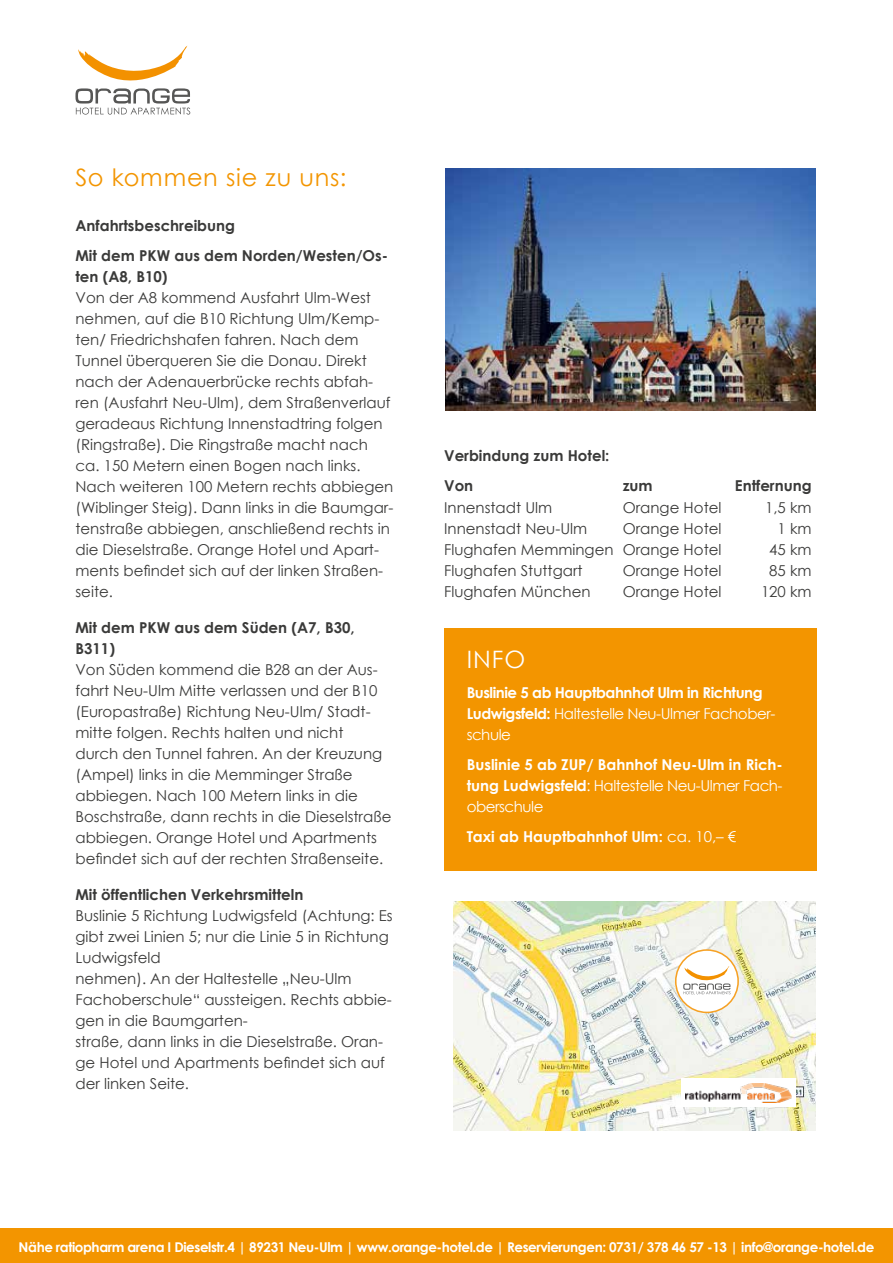
<style>
.page{position:relative;width:893px;height:1263px;background:#fff}
.page>*{position:absolute;margin:0;border:0;box-sizing:border-box;transform-origin:0 0}
.t1{font:24px "Century Gothic";letter-spacing:.035em;color:#f39500}
.t2{font:24px "Century Gothic";color:#fff}
.t3{font:15px/21px "Century Gothic";color:#3a3a39}
.t4{font:700 15px/30px "Century Gothic";color:#3a3a39}
.t5{font:700 15px/21px "Century Gothic";color:#fff;text-align:justify}
.t6{font:700 15px/21px "Century Gothic";letter-spacing:-.03em;color:#fff}
.t7{font:700 13.5px "Century Gothic";letter-spacing:-.03em;color:#fff}
.s1{font-weight:400}
</style>
<div class="page">
<img style="left:454px;top:901px;width:361px;height:229px">
<div style="left:681px;top:1079px;width:115px;height:28px;background:#fff"></div>
<img style="left:686px;top:1083px;width:105px;height:19px">
<div style="left:676px;top:950px;width:62px;height:62px;background:#fff;border-radius:50%"></div>
<div style="left:675px;top:949px;width:64px;height:64px;border:2px solid #f6a124;border-radius:50%"></div>
<svg style="left:683px;top:966px;width:47px;height:28px"></svg>
<div style="left:444px;top:629px;width:372px;height:242px;background:#f39500"></div>
<img style="left:445px;top:168px;width:370px;height:242px">
<svg style="left:75px;top:46px;width:115px;height:69px"></svg>
<div style="left:0;top:1229px;width:893px;height:34px;background:#f39500"></div>
<h1 class="t1" style="left:75px;top:161px;width:273px">So kommen sie zu uns:</h1>
<p class="t4" style="left:75px;top:210px;width:312px">Anfahrtsbeschreibung<br>Mit dem PKW aus dem Norden/Westen/Os-</p>
<p class="t4" style="left:75px;top:261px;width:94px">ten (A8, B10)</p>
<p class="t3" style="left:75px;top:287px;width:319px">Von der A8 kommend Ausfahrt Ulm-West nehmen, auf die B10 Richtung Ulm/Kemp&shy;ten/ Friedrichshafen fahren. Nach dem Tunnel überqueren Sie die Donau. Direkt nach der Adenauerbrücke rechts abfah&shy;ren (Ausfahrt Neu-Ulm), dem Straßenverlauf geradeaus Richtung Innenstadtring folgen (Ringstraße). Die Ringstraße macht nach ca. 150 Metern einen Bogen nach links.<br>Nach weiteren 100 Metern rechts abbiegen (Wiblinger Steig). Dann links in die Baumgar&shy;tenstraße abbiegen, anschließend rechts in die Dieselstraße. Orange Hotel und Apart&shy;ments befindet sich auf der linken Straßen&shy;seite.</p>
<p class="t4" style="left:75px;top:616px;width:281px;line-height:21px">Mit dem PKW aus dem Süden (A7, B30,<br>B311)</p>
<p class="t3" style="left:75px;top:659px;width:317px">Von Süden kommend die B28 an der Aus&shy;fahrt Neu-Ulm Mitte verlassen und der B10 (Europastraße) Richtung Neu-Ulm/ Stadt&shy;mitte folgen. Rechts halten und nicht<br>durch den Tunnel fahren. An der Kreuzung (Ampel) links in die Memminger Straße abbiegen. Nach 100 Metern links in die Boschstraße, dann rechts in die Dieselstraße abbiegen. Orange Hotel und Apartments befindet sich auf der rechten Straßenseite.</p>
<p class="t4" style="left:75px;top:879px;width:229px">Mit öffentlichen Verkehrsmitteln</p>
<p class="t3" style="left:75px;top:905px;width:319px">Buslinie 5 Richtung Ludwigsfeld (Achtung: Es gibt zwei Linien 5; nur die Linie 5 in Richtung Ludwigsfeld<br>nehmen). An der Haltestelle „Neu-Ulm Fachoberschule“ aussteigen. Rechts abbie&shy;gen in die Baumgarten-<br>straße, dann links in die Dieselstraße. Oran&shy;ge Hotel und Apartments befindet sich auf der linken Seite.</p>
<p class="t4" style="left:444px;top:440px;width:167px">Verbindung zum Hotel:<br>Von</p>
<p class="t4" style="left:623px;top:470px;width:31px">zum</p>
<p class="t4" style="left:735px;top:470px;width:78px">Entfernung</p>
<p class="t3" style="left:444px;top:496px;width:110px">Innenstadt Ulm</p>
<p class="t3" style="left:623px;top:496px;width:100px">Orange Hotel</p>
<p class="t3" style="left:765px;top:496px;width:48px">1,5 km</p>
<p class="t3" style="left:444px;top:517px;width:145px">Innenstadt Neu-Ulm</p>
<p class="t3" style="left:623px;top:517px;width:100px">Orange Hotel</p>
<p class="t3" style="left:778px;top:517px;width:36px">1 km</p>
<p class="t3" style="left:444px;top:538px;width:279px">Flughafen Memmingen Orange Hotel</p>
<p class="t3" style="left:769px;top:538px;width:44px">45 km</p>
<p class="t3" style="left:444px;top:559px;width:140px">Flughafen Stuttgart</p>
<p class="t3" style="left:623px;top:559px;width:100px">Orange Hotel</p>
<p class="t3" style="left:769px;top:559px;width:44px">85 km</p>
<p class="t3" style="left:444px;top:580px;width:148px">Flughafen München</p>
<p class="t3" style="left:623px;top:580px;width:100px">Orange Hotel</p>
<p class="t3" style="left:761px;top:580px;width:52px">120 km</p>
<h1 class="t2" style="left:467px;top:642px;width:60px">INFO</h1>
<p class="t6" style="left:467px;top:681px;width:310px">Buslinie 5 ab Hauptbahnhof Ulm in Richtung<br>Ludwigsfeld: <span class="s1">Haltestelle Neu-Ulmer Fachober&shy;schule</span></p>
<p class="t5" style="left:467px;top:753px;width:318px">Buslinie 5 ab ZUP/ Bahnhof Neu-Ulm in Rich&shy;tung Ludwigsfeld<span class="s1">: Haltestelle Neu-Ulmer Fach&shy;oberschule</span></p>
<p class="t5" style="left:467px;top:825px;width:271px">Taxi ab Hauptbahnhof Ulm: <span class="s1">ca. 10,– €</span></p>
<p class="t7" style="left:19px;top:1237px;width:857px">Nähe ratiopharm arena I Dieselstr.4 | 89231 Neu-Ulm | www.orange-hotel.de | Reservierungen: 0731/ 378 46 57 -13 | info@orange-hotel.de</p>
</div>
